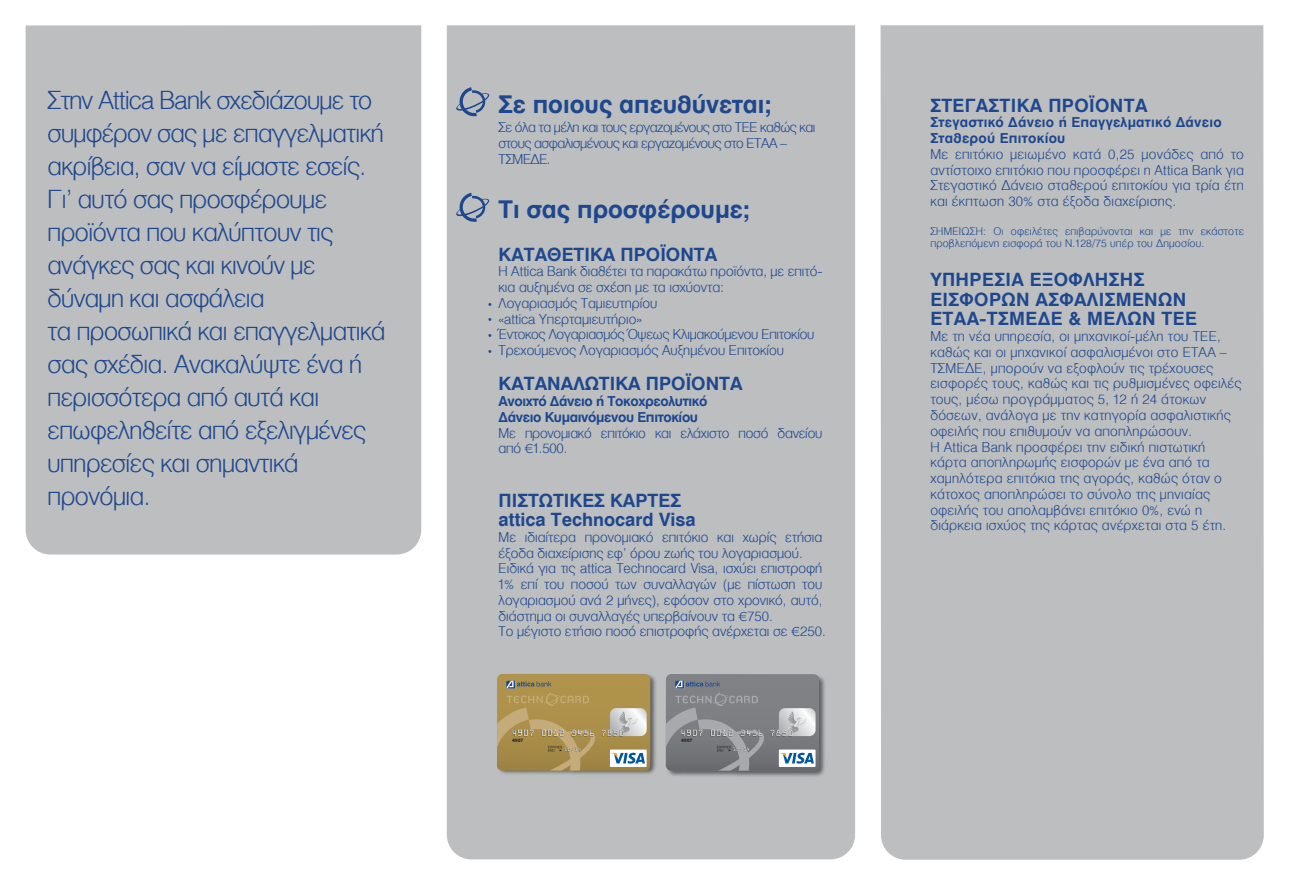
<style>
.page{position:relative;width:1289px;height:893px;background:#fff}
.page>*{position:absolute;margin:0;border:0;box-sizing:border-box;transform-origin:0 0}
.t1{font:300 24.75px/33px "CPHELVETICA";letter-spacing:-.02em;color:#1e478e}
.t2{font:700 24px "CPHELVETICA";color:#1e478e}
.t3{font:700 18px/19.5px "CPHELVETICA";letter-spacing:.02em;color:#1e478e}
.t4{font:700 18px/19.5px "CPHELVETICA";color:#1e478e}
.t5{font:300 13.5px/15.8px "CPHELVETICA";color:#1e478e}
.t6{font:300 13.5px/15.8px "CPHELVETICA";letter-spacing:.02em;color:#1e478e}
.t7{font:300 13.5px/15.8px "CPHELVETICA";letter-spacing:-.035em;color:#1e478e}
.t8{font:700 13.5px/15.8px "CPHELVETICA";letter-spacing:-.025em;color:#1e478e}
.t9{font:700 13.5px/15.8px "CPHELVETICA";letter-spacing:.02em;color:#1e478e}
.t10{font:13.5px/15.8px "Myriad Pro";color:#1e478e;text-align:justify}
.t11{font:300 10.5px/12.8px "CPHELVETICA";letter-spacing:.02em;color:#1e478e}
.t12{font:700 5.1px "Myriad Pro";color:#231f20}
.s1{font-family:"Helvetica Neue Greek"}
</style>
<div class="page">
<div style="left:26px;top:25px;width:395px;height:530px;background:#bcbec0"></div>
<div style="left:447px;top:25px;width:408px;height:834px;background:#bcbec0"></div>
<div style="left:880px;top:25px;width:383px;height:835px;background:#bcbec0"></div>
<svg style="left:531px;top:346px;width:6px;height:4px"></svg>
<svg style="left:456px;top:87px;width:33px;height:30px"></svg>
<svg style="left:456px;top:193px;width:33px;height:30px"></svg>
<img style="left:495px;top:671px;width:163px;height:106px">
<div style="left:497px;top:674px;width:153px;height:97px;background:linear-gradient(to bottom,#b4974d,#a08645);border-radius:5px"></div>
<div style="left:610px;top:749px;width:36px;height:18px;background:#fff"></div>
<svg style="left:611px;top:753px;width:34px;height:11px"></svg>
<svg style="left:601px;top:708px;width:45px;height:28px"></svg>
<svg style="left:497px;top:680px;width:98px;height:91px;background:#ac9355"></svg>
<img style="left:664px;top:673px;width:163px;height:105px">
<div style="left:666px;top:674px;width:153px;height:97px;background:linear-gradient(to bottom,#85878a,#6e7074);border-radius:5px"></div>
<div style="left:778px;top:749px;width:37px;height:18px;background:#fff"></div>
<svg style="left:780px;top:753px;width:33px;height:11px"></svg>
<svg style="left:770px;top:708px;width:45px;height:28px"></svg>
<svg style="left:666px;top:680px;width:98px;height:91px;background:#818488"></svg>
<p class="t1" style="left:48px;top:84px;width:339px">Στην Attica Bank σχεδιάζουµε το συµφέρον σας µε επαγγελµατική ακρίβεια, σαν να είµαστε εσείς.<br>Γι’ αυτό σας προσφέρουµε προϊόντα που καλύπτουν τις ανάγκες σας και κινούν µε δύναµη και ασφάλεια<br>τα προσωπικά και επαγγελµατικά σας σχέδια. Ανακαλύψτε ένα ή περισσότερα από αυτά και επωφεληθείτε από εξελιγµένες υπηρεσίες και σηµαντικά προνόµια.</p>
<h2 class="t2" style="left:498px;top:89px;width:275px">Σε ποιους απευθύνεται;</h2>
<p class="t7" style="left:498px;top:120px;width:318px">Σε όλα τα µέλη και τους εργαζοµένους στο ΤΕΕ καθώς και στους ασφαλισµένους και εργαζοµένους στο ΕΤΑΑ –<br>ΤΣΜΕΔΕ.</p>
<h2 class="t2" style="left:498px;top:194px;width:253px">Τι σας προσφέρουµε;</h2>
<h3 class="t4" style="left:498px;top:244px;width:220px">ΚΑΤΑΘΕΤΙΚΑ ΠΡΟΪΟΝΤΑ</h3>
<p class="t5" style="left:498px;top:264px;width:325px">Η Attica Bank διαθέτει τα παρακάτω προϊόντα, µε επιτό&shy;κια αυξηµένα σε σχέση µε τα ισχύοντα:<br>Λογαριασµός Ταµιευτηρίου<br>«attica Υπερταµιευτήριο»<br>Έντοκος Λογαριασµός Όψεως Κλιµακούµενου Επιτοκίου Τρεχούµενος Λογαριασµός Αυξηµένου Επιτοκίου</p>
<h3 class="t4" style="left:498px;top:374px;width:245px">ΚΑΤΑΝΑΛΩΤΙΚΑ ΠΡΟΪΟΝΤΑ</h3>
<p class="t8" style="left:498px;top:393px;width:210px">Ανοιχτό Δάνειο ή Τοκοχρεολυτικό<br>Δάνειο Κυµαινόµενου Επιτοκίου</p>
<p class="t5" style="left:498px;top:425px;width:325px">Με προνοµιακό επιτόκιο και ελάχιστο ποσό δανείου από <span class="s1">€</span>1.500.</p>
<p class="t10" style="left:488px;top:295px;width:5px">• • • •</p>
<h3 class="t4" style="left:498px;top:490px;width:198px">ΠΙΣΤΩΤΙΚΕΣ ΚΑΡΤΕΣ attica Technocard Visa</h3>
<p class="t5" style="left:498px;top:529px;width:328px">Με ιδιαίτερα προνοµιακό επιτόκιο και χωρίς ετήσια έξοδα διαχείρισης εφ' όρου ζωής του λογαριασµού.<br>Eιδικά για τις attica Technocard Visa, ισχύει επιστροφή 1% επί του ποσού των συναλλαγών (µε πίστωση του λογαριασµού ανά 2 µήνες), εφόσον στο χρονικό, αυτό, διάστηµα οι συναλλαγές υπερβαίνουν τα <span class="s1">€</span>750.<br>Το µέγιστο ετήσιο ποσό επιστροφής ανέρχεται σε <span class="s1">€</span>250.</p>
<p class="t12" style="left:512px;top:738px;width:13px">4907</p>
<p class="t12" style="left:681px;top:738px;width:13px">4907</p>
<h3 class="t3" style="left:930px;top:95px;width:219px">ΣΤΕΓΑΣΤΙΚΑ ΠΡΟΪΟΝΤΑ</h3>
<p class="t9" style="left:930px;top:115px;width:293px">Στεγαστικό Δάνειο ή Επαγγελµατικό Δάνειο<br>Σταθερού Επιτοκίου</p>
<p class="t5" style="left:930px;top:146px;width:315px;text-align:justify">Με επιτόκιο µειωµένο κατά 0,25 µονάδες από το αντίστοιχο επιτόκιο που προσφέρει η Attica Bank για Στεγαστικό Δάνειο σταθερού επιτοκίου για τρία έτη και έκπτωση 30% στα έξοδα διαχείρισης.</p>
<p class="t11" style="left:930px;top:224px;width:315px">ΣΗΜΕΙΩΣΗ: Οι οφειλέτες επιβαρύνονται και µε την εκάστοτε προβλεπόµενη εισφορά του Ν.128/75 υπέρ του Δηµοσίου.</p>
<h3 class="t3" style="left:930px;top:270px;width:268px">ΥΠΗΡΕΣΙΑ ΕΞΟΦΛΗΣΗΣ<br>ΕΙΣΦΟΡΩΝ ΑΣΦΑΛΙΣΜΕΝΩΝ<br>ΕΤΑΑ-ΤΣΜΕΔΕ &amp; ΜΕΛΩΝ ΤΕΕ</h3>
<p class="t6" style="left:930px;top:328px;width:313px">Με τη νέα υπηρεσία, οι µηχανικοί-µέλη του ΤΕΕ, καθώς και οι µηχανικοί ασφαλισµένοι στο ΕΤΑΑ – ΤΣΜΕΔΕ, µπορούν να εξοφλούν τις τρέχουσες εισφορές τους, καθώς και τις ρυθµισµένες οφειλές τους, µέσω προγράµµατος 5, 12 ή 24 άτοκων δόσεων, ανάλογα µε την κατηγορία ασφαλιστικής οφειλής που επιθυµούν να αποπληρώσουν.<br>Η Attica Bank προσφέρει την ειδική πιστωτική κάρτα αποπληρωµής εισφορών µε ένα από τα χαµηλότερα επιτόκια της αγοράς, καθώς όταν ο κάτοχος αποπληρώσει το σύνολο της µηνιαίας οφειλής του απολαµβάνει επιτόκιο 0%, ενώ η διάρκεια ισχύος της κάρτας ανέρχεται στα 5 έτη.</p>
</div>
